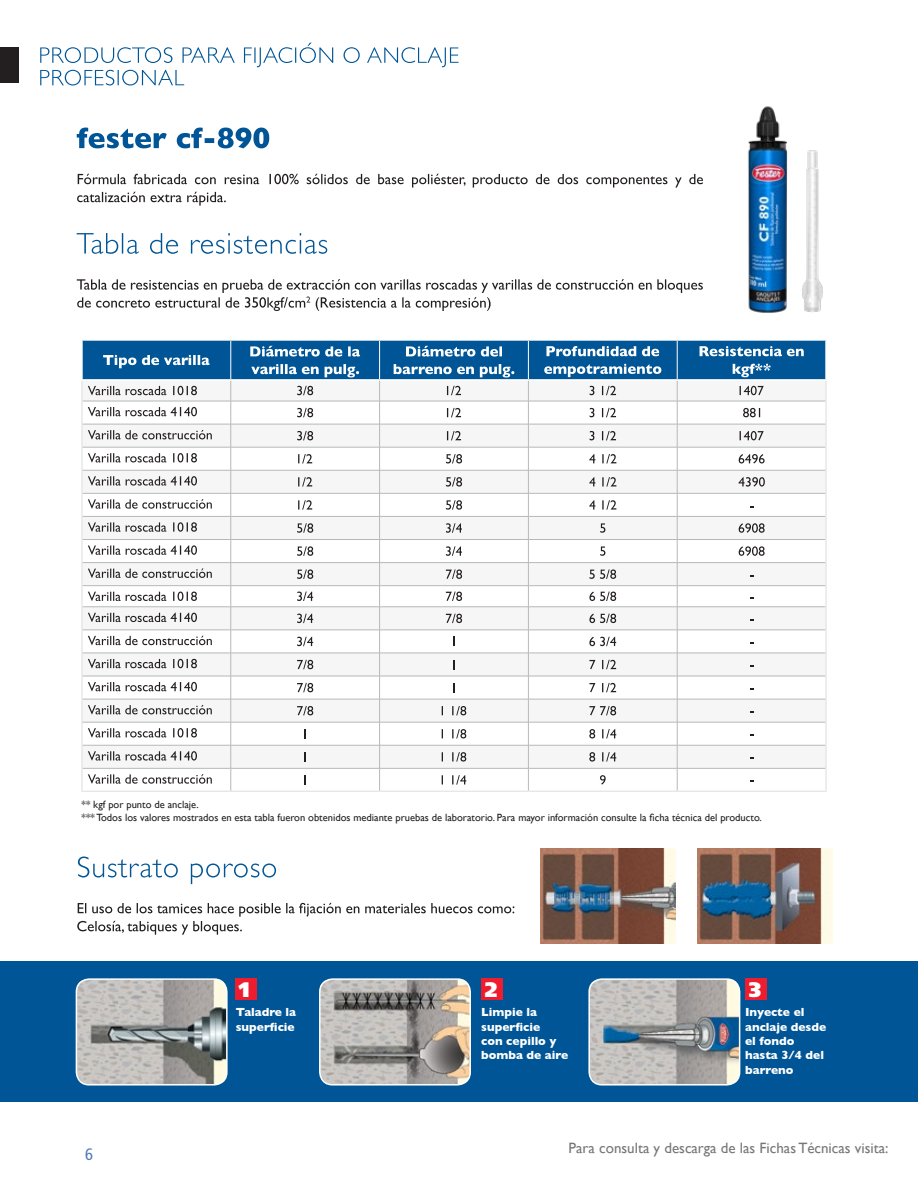
<style>
.page{position:relative;width:918px;height:1188px;background:#fff}
.page>*{position:absolute;margin:0;border:0;box-sizing:border-box;transform-origin:0 0}
.t1{font:900 21px "Frutiger";color:#fff}
.t2{font:condensed 16.5px "Frutiger";color:#507cb2}
.t3{font:15px "Gill Sans";color:#757779}
.t4{font:700 12px/14.4px "Gill Sans";color:#fff}
.t5{font:10.5px/12.6px "Gill Sans";color:#231f20}
</style>
<div class="page">
<div style="left:0;top:962px;width:918px;height:140px;background:#005596"></div>
<div style="left:236px;top:978px;width:21px;height:22px;background:#ed1c2e"></div>
<div style="left:481px;top:978px;width:21px;height:22px;background:#ed1c2e"></div>
<div style="left:746px;top:978px;width:21px;height:22px;background:#ed1c2e"></div>
<svg style="left:77px;top:174px;width:626px;height:32px"></svg>
<svg style="left:77px;top:128px;width:192px;height:20px"></svg>
<div style="left:0;top:47px;width:19px;height:36px;background:#231f20"></div>
<svg style="left:40px;top:43px;width:418px;height:43px"></svg>
<svg style="left:77px;top:279px;width:626px;height:32px"></svg>
<svg style="left:77px;top:233px;width:250px;height:21px"></svg>
<svg style="left:77px;top:903px;width:437px;height:32px"></svg>
<svg style="left:78px;top:857px;width:198px;height:27px"></svg>
<hr style="left:81px;top:381px;width:2px;height:20px;background:#e6e7e8">
<hr style="left:825px;top:381px;width:2px;height:20px;background:#e6e7e8">
<hr style="left:81px;top:401px;width:2px;height:23px;background:#e6e7e8">
<hr style="left:825px;top:401px;width:2px;height:23px;background:#e6e7e8">
<hr style="left:81px;top:424px;width:2px;height:23px;background:#e6e7e8">
<hr style="left:825px;top:424px;width:2px;height:23px;background:#e6e7e8">
<hr style="left:81px;top:447px;width:2px;height:23px;background:#e6e7e8">
<hr style="left:825px;top:447px;width:2px;height:23px;background:#e6e7e8">
<hr style="left:81px;top:470px;width:2px;height:23px;background:#e6e7e8">
<hr style="left:825px;top:470px;width:2px;height:23px;background:#e6e7e8">
<hr style="left:81px;top:493px;width:2px;height:23px;background:#e6e7e8">
<hr style="left:825px;top:493px;width:2px;height:23px;background:#e6e7e8">
<hr style="left:81px;top:516px;width:2px;height:24px;background:#e6e7e8">
<hr style="left:825px;top:516px;width:2px;height:24px;background:#e6e7e8">
<hr style="left:81px;top:540px;width:2px;height:23px;background:#e6e7e8">
<hr style="left:825px;top:540px;width:2px;height:23px;background:#e6e7e8">
<hr style="left:81px;top:563px;width:2px;height:23px;background:#e6e7e8">
<hr style="left:825px;top:563px;width:2px;height:23px;background:#e6e7e8">
<hr style="left:81px;top:586px;width:2px;height:21px;background:#e6e7e8">
<hr style="left:825px;top:586px;width:2px;height:21px;background:#e6e7e8">
<hr style="left:81px;top:607px;width:2px;height:23px;background:#e6e7e8">
<hr style="left:825px;top:607px;width:2px;height:23px;background:#e6e7e8">
<hr style="left:81px;top:630px;width:2px;height:23px;background:#e6e7e8">
<hr style="left:825px;top:630px;width:2px;height:23px;background:#e6e7e8">
<hr style="left:81px;top:653px;width:2px;height:23px;background:#e6e7e8">
<hr style="left:825px;top:653px;width:2px;height:23px;background:#e6e7e8">
<hr style="left:81px;top:676px;width:2px;height:23px;background:#e6e7e8">
<hr style="left:825px;top:676px;width:2px;height:23px;background:#e6e7e8">
<hr style="left:81px;top:699px;width:2px;height:23px;background:#e6e7e8">
<hr style="left:825px;top:699px;width:2px;height:23px;background:#e6e7e8">
<hr style="left:81px;top:722px;width:2px;height:23px;background:#e6e7e8">
<hr style="left:825px;top:722px;width:2px;height:23px;background:#e6e7e8">
<hr style="left:81px;top:745px;width:2px;height:23px;background:#e6e7e8">
<hr style="left:825px;top:745px;width:2px;height:23px;background:#e6e7e8">
<hr style="left:81px;top:768px;width:2px;height:23px;background:#e6e7e8">
<hr style="left:825px;top:768px;width:2px;height:23px;background:#e6e7e8">
<hr style="left:81px;top:791px;width:150px;height:1px;background:#e6e7e8">
<hr style="left:231px;top:791px;width:149px;height:1px;background:#e6e7e8">
<hr style="left:380px;top:791px;width:148px;height:1px;background:#e6e7e8">
<hr style="left:528px;top:791px;width:149px;height:1px;background:#e6e7e8">
<hr style="left:677px;top:791px;width:150px;height:1px;background:#e6e7e8">
<svg style="left:82px;top:340px;width:744px;height:451px"></svg>
<img style="left:541px;top:849px;width:135px;height:95px">
<img style="left:698px;top:849px;width:135px;height:95px">
<img style="left:76px;top:981px;width:149px;height:104px">
<div style="left:76px;top:978px;width:152px;height:108px;border:2px solid #fff;border-radius:13px"></div>
<img style="left:320px;top:979px;width:150px;height:104px">
<div style="left:319px;top:978px;width:152px;height:108px;border:2px solid #fff;border-radius:13px"></div>
<img style="left:591px;top:979px;width:149px;height:104px">
<div style="left:588px;top:978px;width:152px;height:108px;border:2px solid #fff;border-radius:13px"></div>
<img style="left:748px;top:106px;width:75px;height:207px">
<p class="t5" style="left:82px;top:798px;width:682px">** kgf por punto de anclaje.<br>*** Todos los valores mostrados en esta tabla fueron obtenidos mediante pruebas de laboratorio. Para mayor información consulte la ficha técnica del producto.</p>
<h2 class="t2" style="left:85px;top:1145px;width:9px">6</h2>
<h1 class="t1" style="left:239px;top:977px;width:12px">1</h1>
<p class="t4" style="left:236px;top:1005px;width:62px">Taladre la superficie</p>
<h1 class="t1" style="left:485px;top:977px;width:14px">2</h1>
<p class="t4" style="left:481px;top:1005px;width:88px">Limpie la superficie<br>con cepillo y bomba de aire</p>
<h1 class="t1" style="left:749px;top:977px;width:14px">3</h1>
<p class="t4" style="left:745px;top:1005px;width:83px">Inyecte el anclaje desde el fondo hasta 3/4 del barreno</p>
<h3 class="t3" style="left:569px;top:1139px;width:321px">Para consulta y descarga de las Fichas Técnicas visita:</h3>
</div>
